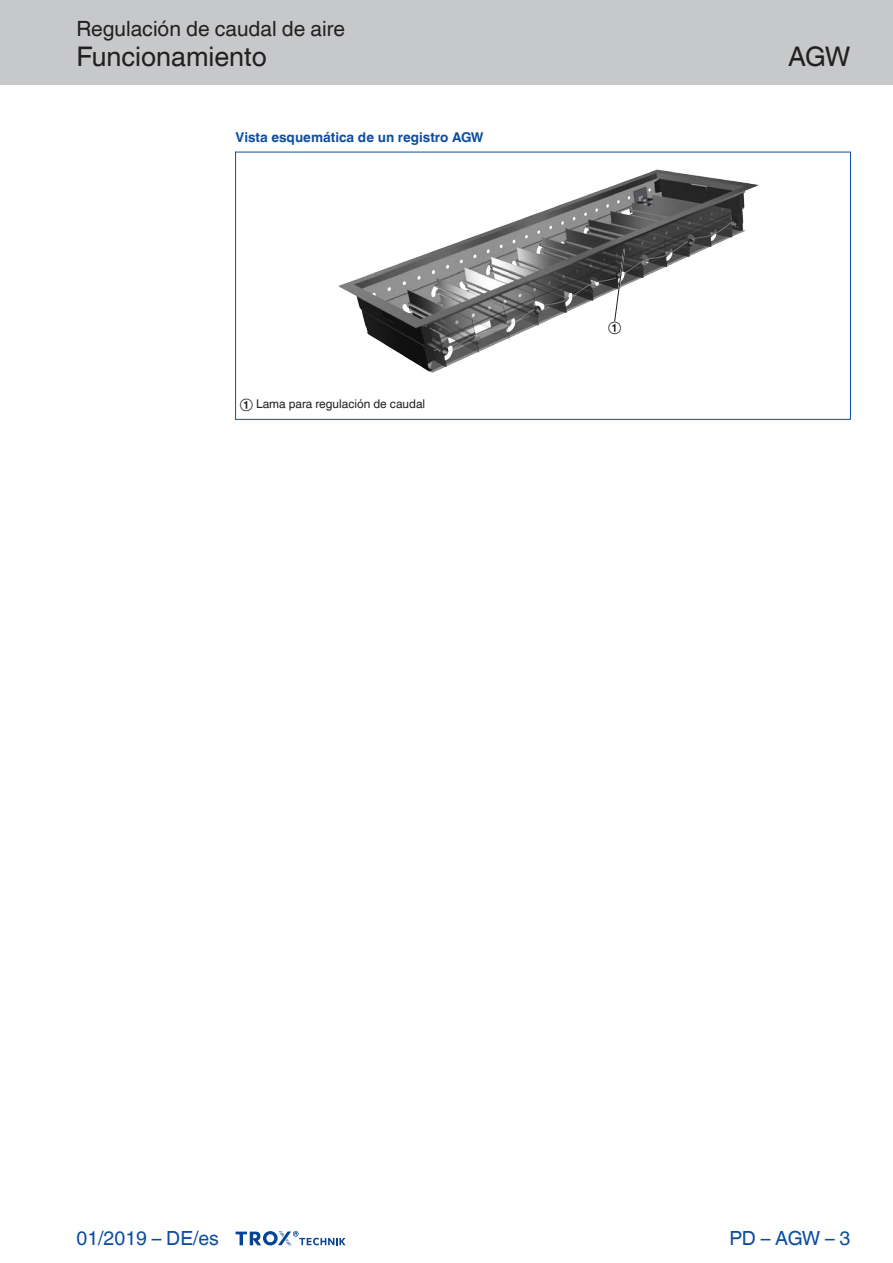
<style>
.page{position:relative;width:893px;height:1263px;background:#fff}
.page>*{position:absolute;margin:0;border:0;box-sizing:border-box;transform-origin:0 0}
.Navigation_2{font:27px "TROX Helvetica";color:#231f20}
.Navigation_3{font:27px "TROX Helvetica";color:#231f20}
.Navigation_1{font:21px "TROX Helvetica";color:#231f20}
.country{font:19.5px "TROX Helvetica";color:#0d4da1}
.pagina_li-re{font:19.5px "TROX Helvetica";color:#0d4da1}
.Standard_oben_links{font:700 13.5px "TROX Helvetica";color:#0d4da1}
._30_graphic_index{font:12px "TROX Helvetica";color:#231f20}
.Update_OIDs{font:12px "TROX Helvetica";color:#1c1c1a}
</style>
<div class="page">
<div style="left:0;top:0;width:893px;height:85px;background:#c7c8ca"></div>
<svg style="left:236px;top:1231px;width:110px;height:15px"></svg>
<img style="left:338px;top:169px;width:421px;height:203px">
<svg style="left:757px;top:169px;width:2px;height:9px"></svg>
<svg style="left:613px;top:248px;width:13px;height:75px"></svg>
<hr style="left:235px;top:152px;width:1px;height:268px;background:#0d4da1">
<hr style="left:850px;top:152px;width:1px;height:268px;background:#0d4da1">
<hr style="left:235px;top:152px;width:615px;height:1px;background:#0d4da1">
<hr style="left:235px;top:419px;width:615px;height:1px;background:#0d4da1">
<p class="Navigation_1" style="left:77px;top:17px;width:270px">Regulación de caudal de aire</p>
<p class="Navigation_2" style="left:77px;top:41px;width:192px">Funcionamiento</p>
<p class="Standard_oben_links" style="left:236px;top:130px;width:250px">Vista esquemática de un registro AGW</p>
<p class="_30_graphic_index" style="left:240px;top:397px;width:187px">① Lama para regulación de caudal</p>
<p class="Update_OIDs" style="left:608px;top:319px;width:15px">①</p>
<p class="Navigation_3" style="left:788px;top:41px;width:64px">AGW</p>
<p class="country" style="left:77px;top:1227px;width:144px">01/2019 – DE/es</p>
<p class="pagina_li-re" style="left:729px;top:1227px;width:123px">PD – AGW – 3</p>
</div>
